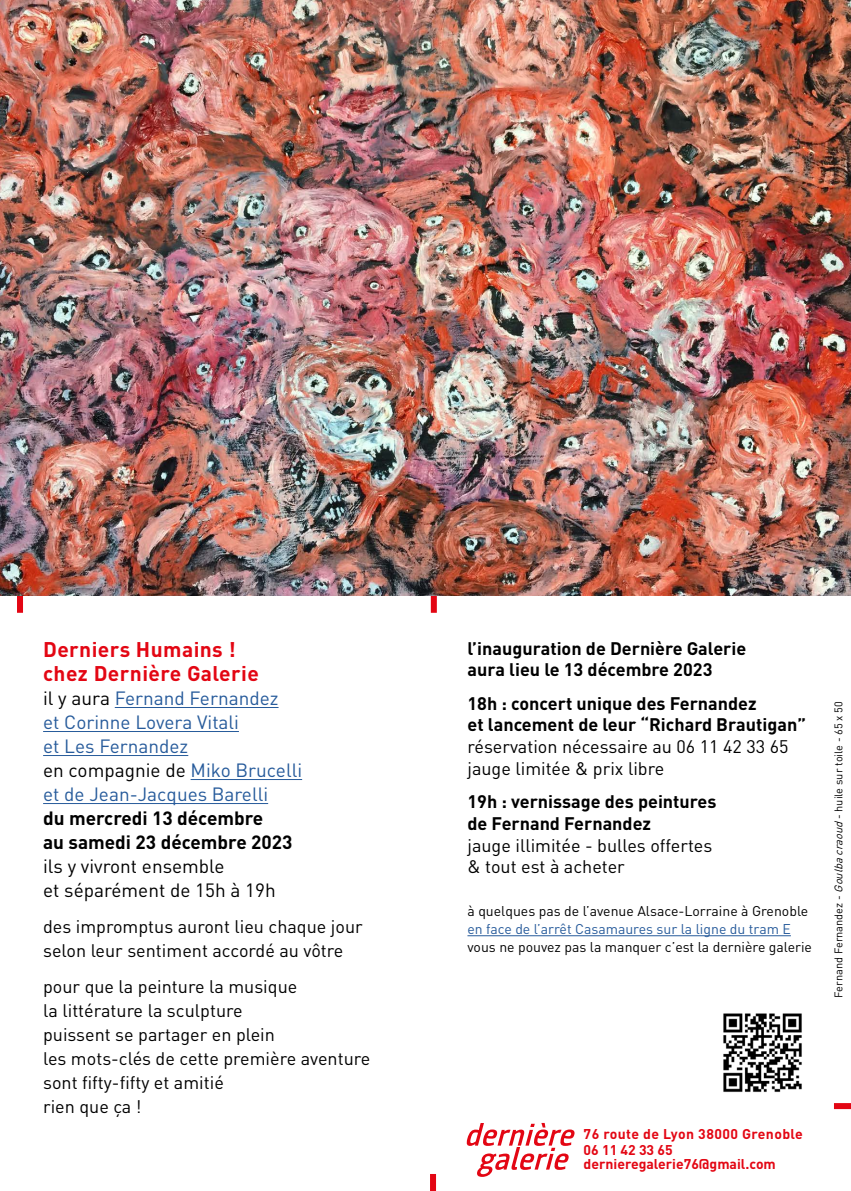
<style>
.page{position:relative;width:851px;height:1191px;background:#fff}
.page>*{position:absolute;margin:0;border:0;box-sizing:border-box;transform-origin:0 0}
.t1{font:700 21px/24px "DIN Pro";letter-spacing:.02em;color:#e30613}
.t2{font:19px/24px "DIN Pro";color:#275b9b}
.t3{font:700 19px/24px "DIN Pro";color:#000}
.t4{font:19px/24px "DIN Pro";color:#000}
.t5{font:18px/24px "DIN Pro";color:#000}
.t6{font:700 18px/21.6px "DIN Pro";color:#000}
.t7{font:14px "DIN Pro";color:#000}
.t8{font:14px "DIN Pro";color:#275b9b}
.t9{font:700 14px/16px "DIN Pro";letter-spacing:.03em;color:#e30613}
.t10{font:700 14px "DIN Pro";color:#e30613}
.t11{font:11px "DIN Pro";color:#000}
.s1{color:#000}
.s2{font-style:italic}
</style>
<div class="page">
<hr style="left:467px;top:935px;width:323px;height:1px;background:#275b9b">
<svg style="left:466px;top:1123px;width:109px;height:53px"></svg>
<div style="left:430px;top:1174px;width:6px;height:17px;background:#e30613"></div>
<div style="left:431px;top:560px;width:6px;height:53px;background:#e30613"></div>
<div style="left:17px;top:569px;width:6px;height:44px;background:#e30613"></div>
<img style="left:723px;top:1013px;width:79px;height:79px">
<div style="left:833px;top:1103px;width:17px;height:6px;background:#e30613"></div>
<hr style="left:115px;top:707px;width:163px;height:1px;background:#275b9b">
<hr style="left:43px;top:731px;width:196px;height:1px;background:#275b9b">
<hr style="left:43px;top:755px;width:145px;height:1px;background:#275b9b">
<hr style="left:190px;top:779px;width:112px;height:1px;background:#275b9b">
<hr style="left:43px;top:803px;width:225px;height:1px;background:#275b9b">
<img style="left:0;top:0;width:850px;height:595px">
<p class="t1" style="left:43px;top:636px;width:217px">Derniers Humains ! chez Dernière Galerie</p>
<p class="t2" style="left:43px;top:685px;width:260px"><span class="s1">il y aura</span> Fernand Fernandez<br>et Corinne Lovera Vitali<br>et Les Fernandez<br><span class="s1">en compagnie de</span> Miko Brucelli et de Jean-Jacques Barelli</p>
<p class="t3" style="left:43px;top:805px;width:251px">du mercredi 13 décembre<br>au samedi 23 décembre 2023</p>
<p class="t4" style="left:43px;top:853px;width:234px">ils y vivront ensemble<br>et séparément de 15h à 19h</p>
<p class="t5" style="left:43px;top:913px;width:321px">des impromptus auront lieu chaque jour selon leur sentiment accordé au vôtre</p>
<p class="t5" style="left:43px;top:973px;width:329px">pour que la peinture la musique<br>la littérature la sculpture<br>puissent se partager en plein<br>les mots-clés de cette première aventure sont fifty-fifty et amitié<br>rien que ça !</p>
<p class="t6" style="left:467px;top:636px;width:280px">l’inauguration de Dernière Galerie aura lieu le 13 décembre 2023</p>
<p class="t6" style="left:467px;top:692px;width:340px">18h : concert unique des Fernandez<br>et lancement de leur “Richard Brautigan”</p>
<p class="t5" style="left:467px;top:735px;width:322px;line-height:21.6px">réservation nécessaire au 06 11 42 33 65 jauge limitée &amp; prix libre</p>
<p class="t6" style="left:467px;top:790px;width:250px">19h : vernissage des peintures de Fernand Fernandez</p>
<p class="t5" style="left:467px;top:833px;width:246px;line-height:21.6px">jauge illimitée - bulles offertes &amp; tout est à acheter</p>
<p class="t7" style="left:467px;top:901px;width:342px">à quelques pas de l’avenue Alsace-Lorraine à Grenoble</p>
<p class="t8" style="left:467px;top:919px;width:325px">en face de l’arrêt Casamaures sur la ligne du tram E</p>
<p class="t7" style="left:467px;top:937px;width:346px">vous ne pouvez pas la manquer c’est la dernière galerie</p>
<p class="t11" style="left:830px;top:997px;width:298px;rotate:-90deg">Fernand Fernandez - <span class="s2">Goulbacraoud</span>- huile sur toile - 65 x 50</p>
<p class="t9" style="left:583px;top:1125px;width:221px">76 route de Lyon 38000 Grenoble<br>06 11 42 33 65</p>
<p class="t10" style="left:583px;top:1154px;width:194px">dernieregalerie76@gmail.com</p>
</div>
